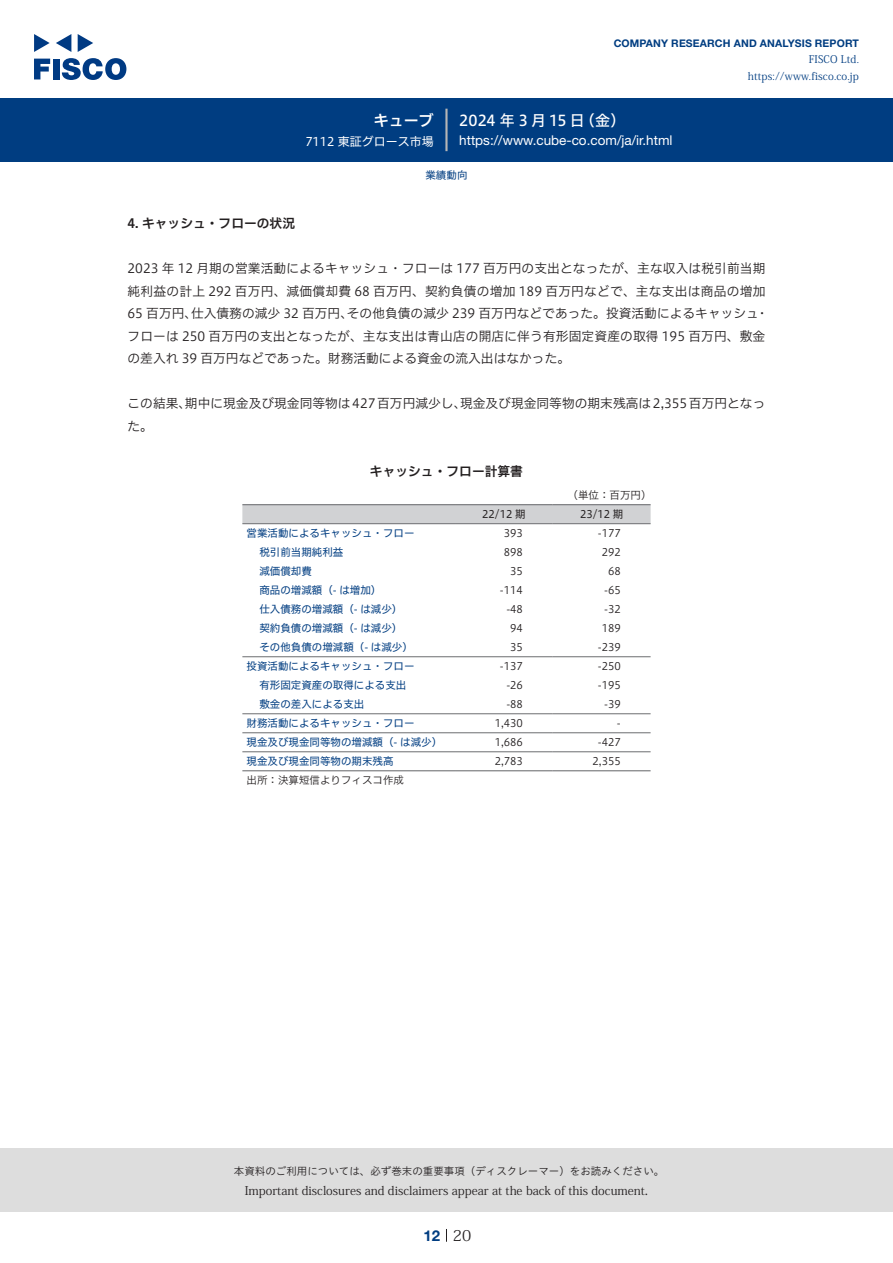
<style>
.page{position:relative;width:893px;height:1263px;background:#fff}
.page>*{position:absolute;margin:0;border:0;box-sizing:border-box;transform-origin:0 0}
.t1{font:15px "Hiragino UD Sans F Std N W5";color:#fff}
.t2{font:15px "Hiragino UD Sans F Std N W6";color:#fff}
.t3{font:15px "Koz Min Pr 6 N";color:#231f20}
.t4{font:700 15px "Helvetica Neue LT Std";color:#003d81}
.t5{font:13.5px "Helvetica Neue LT Std";color:#fff}
.本文{font:12.75px/22.5px "Hiragino UD Sans F Std N W3";color:#231f20}
.小タイトル{font:12.75px "Hiragino UD Sans F Std N W6";color:#231f20}
.チャートタイトル{font:12.75px "Hiragino UD Sans F Std N W6";color:#231f20}
.t6{font:12px "Koz Min Pr 6 N";color:#231f20}
.t7{font:12px "Hiragino UD Sans F Std N W4";color:#fff}
.表左3{font:10.5px "Hiragino UD Sans F Std N W4";color:#003d81}
.表数字{font:10.5px "Hiragino UD Sans F Std N W3";color:#231f20}
.表左{font:10.5px "Hiragino UD Sans F Std N W4";color:#003d81}
.t8{font:10.5px "Hiragino UD Sans Std W3";color:#231f20}
.t9{font:700 10.5px "Helvetica Neue LT Std";letter-spacing:.015em;color:#003d81}
.t10{font:10.5px/16.5px "Koz Min Pr 6 N";letter-spacing:.015em;color:#003d81;text-align:right}
.表組み基本スタイル{font:10.5px "Hiragino UD Sans F Std N W3";color:#231f20}
.表上{font:10.5px "Hiragino UD Sans F Std N W4";color:#231f20}
.表単位{font:10.5px "Hiragino UD Sans F Std N W3";color:#231f20}
.ヘッダー{font:10.5px "Hiragino UD Sans F Std N W4";color:#003d81}
</style>
<div class="page">
<div style="left:0;top:1148px;width:893px;height:64px;background:#ddd"></div>
<svg style="left:34px;top:59px;width:16px;height:20px"></svg>
<div style="left:53px;top:59px;width:6px;height:20px;background:#003a83"></div>
<svg style="left:62px;top:58px;width:64px;height:22px"></svg>
<svg style="left:34px;top:34px;width:16px;height:18px"></svg>
<svg style="left:78px;top:34px;width:15px;height:18px"></svg>
<svg style="left:56px;top:34px;width:15px;height:18px"></svg>
<div style="left:0;top:98px;width:893px;height:64px;background:#003d81"></div>
<hr style="left:445px;top:109px;width:3px;height:42px;background:#b5b5b6">
<svg style="left:446px;top:1229px;width:1px;height:13px"></svg>
<div style="left:242px;top:505px;width:409px;height:18px;background:#d1d2d4"></div>
<hr style="left:242px;top:523px;width:213px;height:1px;background:#6c6d70">
<hr style="left:455px;top:523px;width:98px;height:1px;background:#6c6d70">
<hr style="left:553px;top:523px;width:98px;height:1px;background:#6c6d70">
<hr style="left:242px;top:656px;width:213px;height:1px;background:#6c6d70">
<hr style="left:455px;top:656px;width:98px;height:1px;background:#6c6d70">
<hr style="left:553px;top:656px;width:98px;height:1px;background:#6c6d70">
<hr style="left:242px;top:713px;width:213px;height:1px;background:#6c6d70">
<hr style="left:455px;top:713px;width:98px;height:1px;background:#6c6d70">
<hr style="left:553px;top:713px;width:98px;height:1px;background:#6c6d70">
<hr style="left:242px;top:732px;width:213px;height:1px;background:#6c6d70">
<hr style="left:455px;top:732px;width:98px;height:1px;background:#6c6d70">
<hr style="left:553px;top:732px;width:98px;height:1px;background:#6c6d70">
<hr style="left:242px;top:751px;width:213px;height:1px;background:#6c6d70">
<hr style="left:455px;top:751px;width:98px;height:1px;background:#6c6d70">
<hr style="left:553px;top:751px;width:98px;height:1px;background:#6c6d70">
<hr style="left:242px;top:504px;width:213px;height:1px;background:#6c6d70">
<hr style="left:455px;top:504px;width:98px;height:1px;background:#6c6d70">
<hr style="left:553px;top:504px;width:98px;height:1px;background:#6c6d70">
<hr style="left:242px;top:770px;width:213px;height:1px;background:#6c6d70">
<hr style="left:455px;top:770px;width:98px;height:1px;background:#6c6d70">
<hr style="left:553px;top:770px;width:98px;height:1px;background:#6c6d70">
<p class="t2" style="left:374px;top:109px;width:62px">キューブ</p>
<p class="t7" style="left:305px;top:132px;width:130px">7112 東証グロース市場</p>
<p class="t9" style="left:614px;top:37px;width:247px">COMPANY RESEARCH AND ANALYSIS REPORT</p>
<p class="t10" style="left:748px;top:52px;width:113px">FISCO Ltd. https://www.fisco.co j p.</p>
<p class="t1" style="left:580px;top:109px;width:47px">（金(</p>
<p class="t1" style="left:459px;top:109px;width:127px">2024 年 3 月 15 日</p>
<p class="t5" style="left:459px;top:132px;width:215px">https://www.cube-co.com j a/ .i r/ html</p>
<p class="ヘッダー" style="left:425px;top:167px;width:43px">業績動向</p>
<p class="小タイトル" style="left:128px;top:214px;width:169px">4. キャッシュ・フローの状況</p>
<p class="本文" style="left:128px;top:256px;width:642px;text-align:right">2023 年 12 月期の営業活動によるキャッシュ・フローは 177 百万円の支出となったが、主な収入は税引前当期純利益の計上 292 百万円、減価償却費 68 百万円、契約負債の増加 189 百万円などで、主な支出は商品の増加・</p>
<p class="本文" style="left:347px;top:301px;width:414px">その他負債の減少 239 百万円などであった。投資活動によるキャッシュ</p>
<p class="本文" style="left:191px;top:301px;width:164px">仕入債務の減少 32 百万円、</p>
<p class="本文" style="left:128px;top:301px;width:639px">65 百万円、<br>フローは 250 百万円の支出となったが、主な支出は青山店の開店に伴う有形固定資産の取得 195 百万円、敷金の差入れ 39 百万円などであった。財務活動による資金の流入出はなかった。</p>
<p class="本文" style="left:460px;top:391px;width:307px">現金及び現金同等物の期末残高は2,355百万円となっ</p>
<p class="本文" style="left:185px;top:391px;width:283px">期中に現金及び現金同等物は427百万円減少し、</p>
<p class="本文" style="left:128px;top:391px;width:65px">この結果、た。</p>
<p class="チャートタイトル" style="left:370px;top:461px;width:155px">キャッシュ・フロー計算書</p>
<p class="表上" style="left:482px;top:506px;width:45px">22/12 期</p>
<p class="表単位" style="left:568px;top:487px;width:85px">（単位：百万円(</p>
<p class="表上" style="left:580px;top:506px;width:45px">23/12 期</p>
<p class="表左" style="left:247px;top:525px;width:169px">営業活動によるキャッシュ・フロー</p>
<p class="表数字" style="left:504px;top:525px;width:21px">393</p>
<p class="表数字" style="left:598px;top:525px;width:25px">-177</p>
<p class="表左3" style="left:259px;top:544px;width:85px">税引前当期純利益</p>
<p class="表数字" style="left:504px;top:544px;width:21px">898</p>
<p class="表数字" style="left:602px;top:544px;width:21px">292</p>
<p class="表左3" style="left:259px;top:563px;width:54px">減価償却費</p>
<p class="表数字" style="left:510px;top:563px;width:14px">35</p>
<p class="表数字" style="left:608px;top:563px;width:14px">68</p>
<p class="表左3" style="left:259px;top:582px;width:124px">商品の増減額（- は増加(</p>
<p class="表数字" style="left:500px;top:582px;width:25px">-114</p>
<p class="表数字" style="left:604px;top:582px;width:18px">-65</p>
<p class="表左3" style="left:259px;top:601px;width:145px">仕入債務の増減額（- は減少(</p>
<p class="表数字" style="left:506px;top:601px;width:18px">-48</p>
<p class="表数字" style="left:604px;top:601px;width:18px">-32</p>
<p class="表左3" style="left:259px;top:620px;width:145px">契約負債の増減額（- は減少(</p>
<p class="表数字" style="left:510px;top:620px;width:14px">94</p>
<p class="表数字" style="left:602px;top:620px;width:21px">189</p>
<p class="表左3" style="left:259px;top:639px;width:155px">その他負債の増減額（- は減少(</p>
<p class="表数字" style="left:510px;top:639px;width:14px">35</p>
<p class="表数字" style="left:598px;top:639px;width:25px">-239</p>
<p class="表左" style="left:247px;top:658px;width:169px">投資活動によるキャッシュ・フロー</p>
<p class="表数字" style="left:500px;top:658px;width:25px">-137</p>
<p class="表数字" style="left:598px;top:658px;width:25px">-250</p>
<p class="表左3" style="left:259px;top:677px;width:148px">有形固定資産の取得による支出</p>
<p class="表数字" style="left:506px;top:677px;width:18px">-26</p>
<p class="表数字" style="left:598px;top:677px;width:25px">-195</p>
<p class="表左3" style="left:259px;top:696px;width:106px">敷金の差入による支出</p>
<p class="表数字" style="left:506px;top:696px;width:18px">-88</p>
<p class="表数字" style="left:604px;top:696px;width:18px">-39</p>
<p class="表左" style="left:247px;top:715px;width:169px">財務活動によるキャッシュ・フロー</p>
<p class="表数字" style="left:495px;top:715px;width:30px">1,430</p>
<p class="表数字" style="left:617px;top:715px;width:5px">-</p>
<p class="表左" style="left:247px;top:734px;width:197px">現金及び現金同等物の増減額（- は減少(</p>
<p class="表数字" style="left:495px;top:734px;width:30px">1,686</p>
<p class="表数字" style="left:598px;top:734px;width:25px">-427</p>
<p class="表左" style="left:247px;top:753px;width:149px">現金及び現金同等物の期末残高</p>
<p class="表組み基本スタイル" style="left:247px;top:772px;width:159px">出所：決算短信よりフィスコ作成</p>
<p class="表数字" style="left:495px;top:753px;width:30px">2,783</p>
<p class="表数字" style="left:592px;top:753px;width:30px">2,355</p>
<p class="t8" style="left:234px;top:1163px;width:432px">本資料のご利用については、必ず巻末の重要事項（ディスクレーマー）をお読みください。</p>
<p class="t3" style="left:645px;top:1181px;width:5px">.</p>
<p class="t6" style="left:245px;top:1184px;width:402px">Important disclosures and disclaimers appear at the back of this document</p>
<p class="t4" style="left:423px;top:1226px;width:18px">12</p>
<p class="t3" style="left:453px;top:1227px;width:20px">20</p>
</div>
